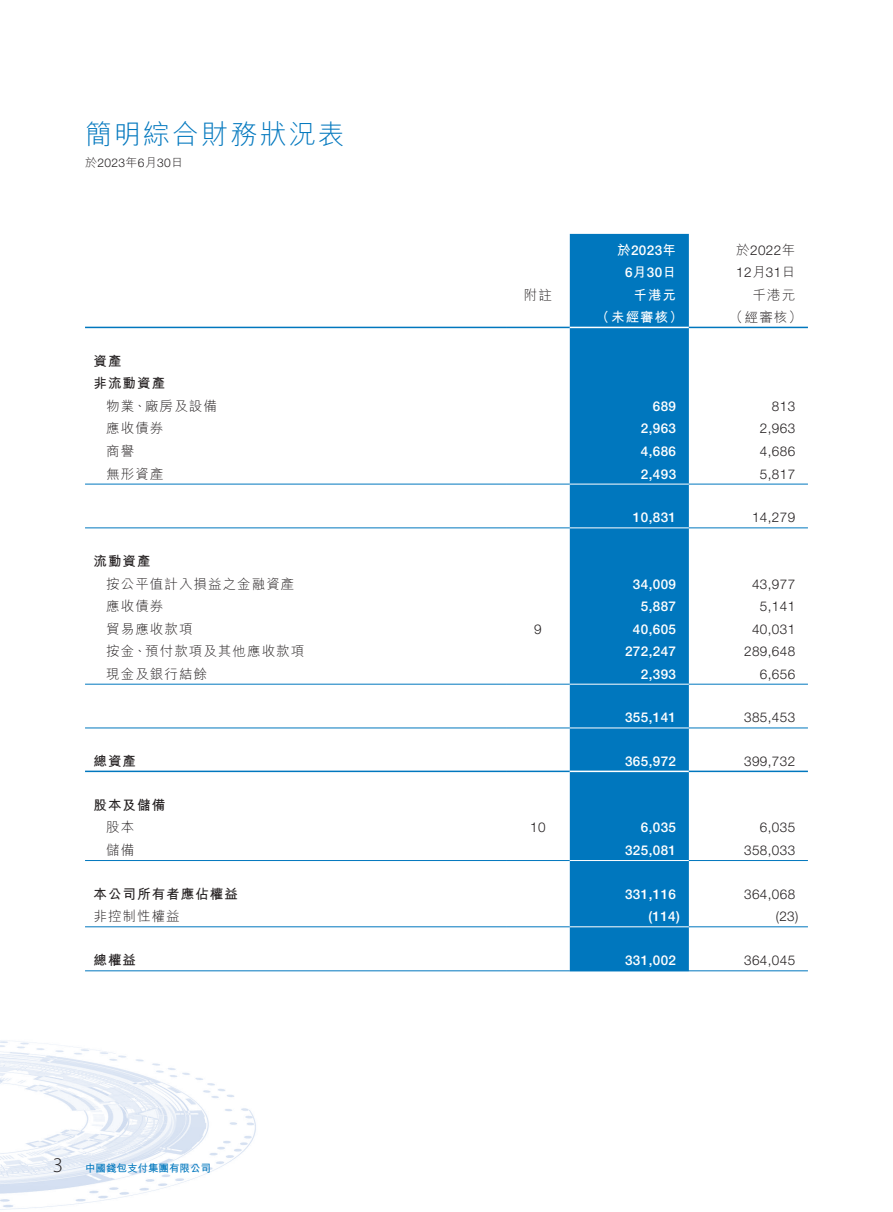
<style>
.page{position:relative;width:893px;height:1212px;background:#fff}
.page>*{position:absolute;margin:0;border:0;box-sizing:border-box;transform-origin:0 0}
.t1{font:300 27px "M Hei HK";letter-spacing:.08em;color:#0077be}
.t2{font:300 21px "Myriad Pro";color:#231f20}
.t3{font:300 13.5px/22.5px "Helvetica Neue LT Std";letter-spacing:.03em;color:#231f20}
.t4{font:500 13.5px/22.5px "Helvetica Neue LT Std";letter-spacing:.03em;color:#fff;text-align:center}
.t5{font:300 13.5px "M Hei HK";letter-spacing:.08em;color:#231f20}
.t6{font:700 13.5px/22.5px "M Hei HK";letter-spacing:.08em;color:#231f20}
.t7{font:700 13.5px "M Hei HK";letter-spacing:.08em;color:#fff}
.t8{font:300 12px "Helvetica Neue LT Std";letter-spacing:.03em;color:#231f20}
.t9{font:700 10.5px "M Hei HK";color:#0077be}
.s1{font-family:"M Hei HK"}
.s2{font-family:"M Hei HK";font-weight:700}
</style>
<div class="page">
<img style="left:0;top:233px;width:808px;height:977px">
<div style="left:570px;top:234px;width:119px;height:736px;background:#0077be"></div>
<hr style="left:85px;top:327px;width:421px;height:1px;background:#0077be">
<hr style="left:506px;top:327px;width:64px;height:1px;background:#0077be">
<hr style="left:570px;top:327px;width:119px;height:1px;background:#fff">
<hr style="left:689px;top:327px;width:119px;height:1px;background:#0077be">
<hr style="left:85px;top:484px;width:421px;height:1px;background:#0077be">
<hr style="left:506px;top:484px;width:64px;height:1px;background:#0077be">
<hr style="left:570px;top:484px;width:119px;height:1px;background:#fff">
<hr style="left:689px;top:484px;width:119px;height:1px;background:#0077be">
<hr style="left:85px;top:527px;width:421px;height:1px;background:#0077be">
<hr style="left:506px;top:527px;width:64px;height:1px;background:#0077be">
<hr style="left:570px;top:527px;width:119px;height:1px;background:#fff">
<hr style="left:689px;top:527px;width:119px;height:1px;background:#0077be">
<hr style="left:85px;top:684px;width:421px;height:1px;background:#0077be">
<hr style="left:506px;top:684px;width:64px;height:1px;background:#0077be">
<hr style="left:570px;top:684px;width:119px;height:1px;background:#fff">
<hr style="left:689px;top:684px;width:119px;height:1px;background:#0077be">
<hr style="left:85px;top:727px;width:421px;height:1px;background:#0077be">
<hr style="left:506px;top:727px;width:64px;height:1px;background:#0077be">
<hr style="left:570px;top:727px;width:119px;height:1px;background:#fff">
<hr style="left:689px;top:727px;width:119px;height:1px;background:#0077be">
<hr style="left:85px;top:770px;width:421px;height:2px;background:#0077be">
<hr style="left:506px;top:770px;width:64px;height:2px;background:#0077be">
<hr style="left:570px;top:770px;width:119px;height:2px;background:#fff">
<hr style="left:689px;top:770px;width:119px;height:2px;background:#0077be">
<hr style="left:85px;top:860px;width:421px;height:1px;background:#0077be">
<hr style="left:506px;top:860px;width:64px;height:1px;background:#0077be">
<hr style="left:570px;top:860px;width:119px;height:1px;background:#fff">
<hr style="left:689px;top:860px;width:119px;height:1px;background:#0077be">
<hr style="left:85px;top:926px;width:421px;height:1px;background:#0077be">
<hr style="left:506px;top:926px;width:64px;height:1px;background:#0077be">
<hr style="left:570px;top:926px;width:119px;height:1px;background:#fff">
<hr style="left:689px;top:926px;width:119px;height:1px;background:#0077be">
<hr style="left:85px;top:970px;width:421px;height:1px;background:#0077be">
<hr style="left:506px;top:970px;width:64px;height:1px;background:#0077be">
<hr style="left:570px;top:970px;width:119px;height:1px;background:#0077be">
<hr style="left:689px;top:970px;width:119px;height:1px;background:#0077be">
<h1 class="t1" style="left:85px;top:120px;width:261px">簡明綜合財務狀況表</h1>
<p class="t8" style="left:85px;top:155px;width:100px"><span class="s1">於</span>2023<span class="s1">年 月</span>6 30<span class="s1">日</span></p>
<p class="t6" style="left:94px;top:349px;width:73px">資產<br>非流動資產</p>
<p class="t5" style="left:106px;top:399px;width:112px">物業、廠房及設備</p>
<p class="t5" style="left:106px;top:422px;width:59px">應收債券</p>
<p class="t5" style="left:106px;top:444px;width:30px">商譽</p>
<p class="t5" style="left:106px;top:467px;width:59px">無形資產</p>
<p class="t6" style="left:94px;top:549px;width:59px">流動資產</p>
<p class="t5" style="left:106px;top:577px;width:190px">按公平值計入損益之金融資產</p>
<p class="t5" style="left:106px;top:599px;width:59px">應收債券</p>
<p class="t5" style="left:106px;top:622px;width:88px">貿易應收款項</p>
<p class="t5" style="left:106px;top:644px;width:199px">按金、預付款項及其他應收款項</p>
<p class="t5" style="left:106px;top:667px;width:102px">現金及銀行結餘</p>
<p class="t6" style="left:94px;top:749px;width:44px">總資產</p>
<p class="t6" style="left:94px;top:792px;width:73px">股本及儲備</p>
<p class="t5" style="left:106px;top:820px;width:30px">股本</p>
<p class="t5" style="left:106px;top:843px;width:30px">儲備</p>
<p class="t6" style="left:94px;top:881px;width:146px">本公司所有者應佔權益</p>
<p class="t5" style="left:94px;top:909px;width:88px">非控制性權益</p>
<p class="t6" style="left:94px;top:947px;width:44px">總權益</p>
<h2 class="t2" style="left:53px;top:1152px;width:12px">3</h2>
<p class="t9" style="left:85px;top:1160px;width:127px">中國錢包支付集團有限公司</p>
<p class="t5" style="left:524px;top:288px;width:30px">附註</p>
<p class="t4" style="left:617px;top:238px;width:60px"><span class="s2">於</span>2023<span class="s2">年月</span>6 30<span class="s2">日</span></p>
<p class="t3" style="left:736px;top:238px;width:60px"><span class="s1">於</span>2022<span class="s1">年<br></span>12<span class="s1">月</span>31<span class="s1">日</span></p>
<p class="t5" style="left:753px;top:288px;width:44px">千港元</p>
<p class="t7" style="left:633px;top:285px;width:44px">千港元</p>
<p class="t7" style="left:596px;top:307px;width:88px">（未經審核）</p>
<p class="t5" style="left:730px;top:310px;width:74px">（經審核(</p>
<p class="t4" style="left:653px;top:395px;width:25px">689</p>
<p class="t3" style="left:772px;top:395px;width:25px">813</p>
<p class="t4" style="left:641px;top:417px;width:37px">2,963</p>
<p class="t3" style="left:760px;top:417px;width:37px">2,963</p>
<p class="t4" style="left:641px;top:440px;width:37px">4,686</p>
<p class="t3" style="left:760px;top:440px;width:37px">4,686</p>
<p class="t4" style="left:641px;top:462px;width:37px">2,493</p>
<p class="t3" style="left:760px;top:462px;width:37px">5,817</p>
<p class="t4" style="left:633px;top:506px;width:45px">10,831</p>
<p class="t3" style="left:752px;top:506px;width:45px">14,279</p>
<p class="t4" style="left:633px;top:572px;width:45px">34,009</p>
<p class="t3" style="left:752px;top:572px;width:45px">43,977</p>
<p class="t4" style="left:641px;top:595px;width:37px">5,887</p>
<p class="t3" style="left:760px;top:595px;width:37px">5,141</p>
<p class="t3" style="left:534px;top:617px;width:9px">9</p>
<p class="t4" style="left:633px;top:617px;width:45px">40,605</p>
<p class="t3" style="left:752px;top:617px;width:45px">40,031</p>
<p class="t4" style="left:625px;top:640px;width:53px">272,247</p>
<p class="t3" style="left:744px;top:640px;width:53px">289,648</p>
<p class="t4" style="left:641px;top:662px;width:37px">2,393</p>
<p class="t3" style="left:760px;top:662px;width:37px">6,656</p>
<p class="t4" style="left:625px;top:706px;width:53px">355,141</p>
<p class="t3" style="left:744px;top:706px;width:53px">385,453</p>
<p class="t4" style="left:625px;top:750px;width:53px">365,972</p>
<p class="t3" style="left:744px;top:750px;width:53px">399,732</p>
<p class="t3" style="left:530px;top:816px;width:17px">10</p>
<p class="t4" style="left:641px;top:816px;width:37px">6,035</p>
<p class="t3" style="left:760px;top:816px;width:37px">6,035</p>
<p class="t4" style="left:625px;top:839px;width:53px">325,081</p>
<p class="t3" style="left:744px;top:838px;width:53px">358,033</p>
<p class="t4" style="left:625px;top:882px;width:53px">331,116</p>
<p class="t3" style="left:744px;top:882px;width:53px">364,068</p>
<p class="t4" style="left:648px;top:905px;width:33px">)114(</p>
<p class="t3" style="left:776px;top:905px;width:24px">)23(</p>
<p class="t4" style="left:625px;top:949px;width:53px">331,002</p>
<p class="t3" style="left:744px;top:949px;width:53px">364,045</p>
</div>
